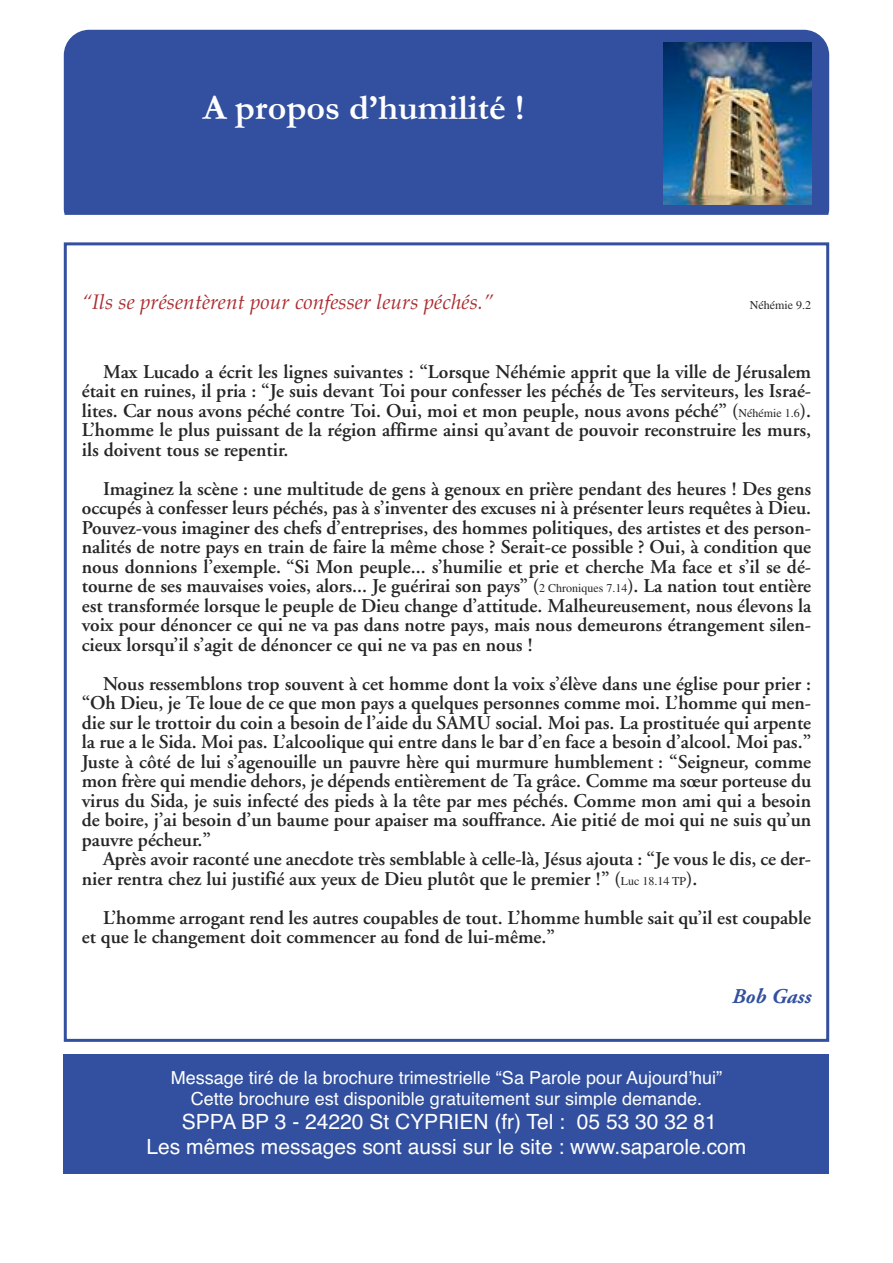
<style>
.page{position:relative;width:893px;height:1263px;background:#fff}
.page>*{position:absolute;margin:0;border:0;box-sizing:border-box;transform-origin:0 0}
.t1{font:700 36px "Garamond";color:#fff}
.t2{font:21px/25.2px "Helvetica";color:#fff;text-align:center}
.t3{font:italic 21px "Palatino";color:#ac2d31}
.t4{font:21px "Adobe Garamond Bold Italic Os F";color:#32509f}
.t5{font:600 19.5px/19.5px "Adobe Garamond";color:#272627;text-align:justify}
.t6{font:18px/21.6px "Helvetica";color:#fff;text-align:center}
.t7{font:12px "Times";color:#272627}
.s1{font-family:"Times";font-weight:400;font-size:12px}
</style>
<div class="page">
<div style="left:64px;top:1054px;width:765px;height:120px;background:#32509f"></div>
<div style="left:64px;top:30px;width:765px;height:204px;background:#32509f;border-radius:26px"></div>
<img style="left:663px;top:43px;width:149px;height:161px">
<div style="left:64px;top:215px;width:786px;height:21px;background:#fff"></div>
<div style="left:64px;top:242px;width:765px;height:800px;border:3px solid #32509f"></div>
<h1 class="t1" style="left:203px;top:86px;width:323px">A propos d’humilité !</h1>
<p class="t3" style="left:82px;top:289px;width:413px">“Ils se présentèrent pour confesser leurs péchés.”</p>
<p class="t7" style="left:750px;top:300px;width:63px">Néhémie 9.2</p>
<p class="t5" style="left:82px;top:363px;width:731px;text-indent:21px">Max Lucado a écrit les lignes suivantes : “Lorsque Néhémie apprit que la ville de Jérusalem était en ruines, il pria : “Je suis devant Toi pour confesser les péchés de Tes serviteurs, les Israé&shy;lites. Car nous avons péché contre Toi. Oui, moi et mon peuple, nous avons péché” (<span class="s1">Néhémie 1.6</span>).<br>L’homme le plus puissant de la région affirme ainsi qu’avant de pouvoir reconstruire les murs, ils doivent tous se repentir.</p>
<p class="t5" style="left:82px;top:480px;width:731px;text-indent:21px">Imaginez la scène : une multitude de gens à genoux en prière pendant des heures ! Des gens occupés à confesser leurs péchés, pas à s’inventer des excuses ni à présenter leurs requêtes à Dieu.<br>Pouvez-vous imaginer des chefs d’entreprises, des hommes politiques, des artistes et des person&shy;nalités de notre pays en train de faire la même chose ? Serait-ce possible ? Oui, à condition que nous donnions l’exemple. “Si Mon peuple... s’humilie et prie et cherche Ma face et s’il se dé&shy;tourne de ses mauvaises voies, alors... Je guérirai son pays” (<span class="s1">2 Chroniques 7.14</span>). La nation tout entière est transformée lorsque le peuple de Dieu change d’attitude. Malheureusement, nous élevons la voix pour dénoncer ce qui ne va pas dans notre pays, mais nous demeurons étrangement silen&shy;cieux lorsqu’il s’agit de dénoncer ce qui ne va pas en nous !</p>
<p class="t5" style="left:82px;top:675px;width:731px;text-indent:21px">Nous ressemblons trop souvent à cet homme dont la voix s’élève dans une église pour prier : “Oh Dieu, je Te loue de ce que mon pays a quelques personnes comme moi. L’homme qui men&shy;die sur le trottoir du coin a besoin de l’aide du SAMU social. Moi pas. La prostituée qui arpente la rue a le Sida. Moi pas. L’alcoolique qui entre dans le bar d’en face a besoin d’alcool. Moi pas.” Juste à côté de lui s’agenouille un pauvre hère qui murmure humblement : “Seigneur, comme mon frère qui mendie dehors, je dépends entièrement de Ta grâce. Comme ma sœur porteuse du virus du Sida, je suis infecté des pieds à la tête par mes péchés. Comme mon ami qui a besoin de boire, j’ai besoin d’un baume pour apaiser ma souffrance. Aie pitié de moi qui ne suis qu’un pauvre pécheur.”</p>
<p class="t5" style="left:82px;top:851px;width:731px;text-indent:21px">Après avoir raconté une anecdote très semblable à celle-là, Jésus ajouta : “Je vous le dis, ce der&shy;nier rentra chez lui justifié aux yeux de Dieu plutôt que le premier !” (<span class="s1">Luc 18.14 TP</span>).</p>
<p class="t5" style="left:82px;top:909px;width:731px;text-indent:21px">L’homme arrogant rend les autres coupables de tout. L’homme humble sait qu’il est coupable et que le changement doit commencer au fond de lui-même.”</p>
<p class="t4" style="left:732px;top:988px;width:80px">Bob Gass</p>
<p class="t6" style="left:171px;top:1067px;width:553px">Message tiré de la brochure trimestrielle “Sa Parole pour Aujourdʼhui”<br>Cette brochure est disponible gratuitement sur simple demande.</p>
<p class="t2" style="left:146px;top:1109px;width:601px">SPPA BP 3 - 24220 St CYPRIEN (fr) Tel : 05 53 30 32 81<br>Les mêmes messages sont aussi sur le site : www.saparole.com</p>
</div>
